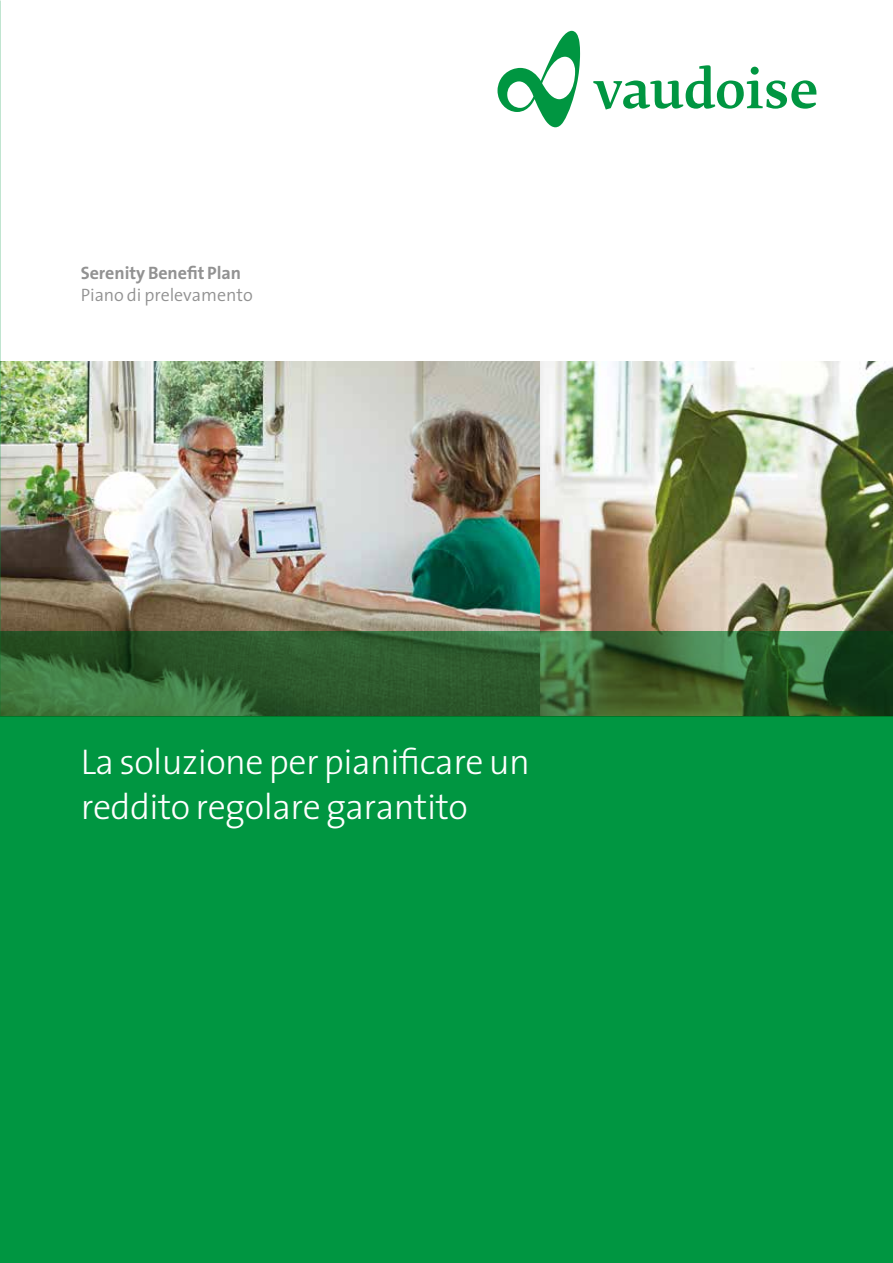
<style>
.page{position:relative;width:893px;height:1263px;background:#fff}
.page>*{position:absolute;margin:0;border:0;box-sizing:border-box;transform-origin:0 0}
.t1{font:300 36px/45px "The Sans";letter-spacing:-.015em;color:#fff}
.t2{font:700 18px "The Sans";letter-spacing:-.005em;color:#929292}
.t3{font:300 18px "The Sans";letter-spacing:-.005em;color:#929292}
</style>
<div class="page">
<img style="left:0;top:361px;width:540px;height:270px">
<img style="left:540px;top:361px;width:353px;height:270px">
<svg style="left:497px;top:31px;width:319px;height:96px"></svg>
<div style="left:0;top:716px;width:893px;height:547px;background:#009641"></div>
<svg style="left:0;top:631px;width:893px;height:85px;background:#336130"></svg>
<p class="t2" style="left:81px;top:258px;width:162px">Serenity Benefit Plan</p>
<p class="t3" style="left:81px;top:280px;width:173px">Piano di prelevamento</p>
<p class="t1" style="left:81px;top:738px;width:451px">La soluzione per pianificare un reddito regolare garantito</p>
</div>
